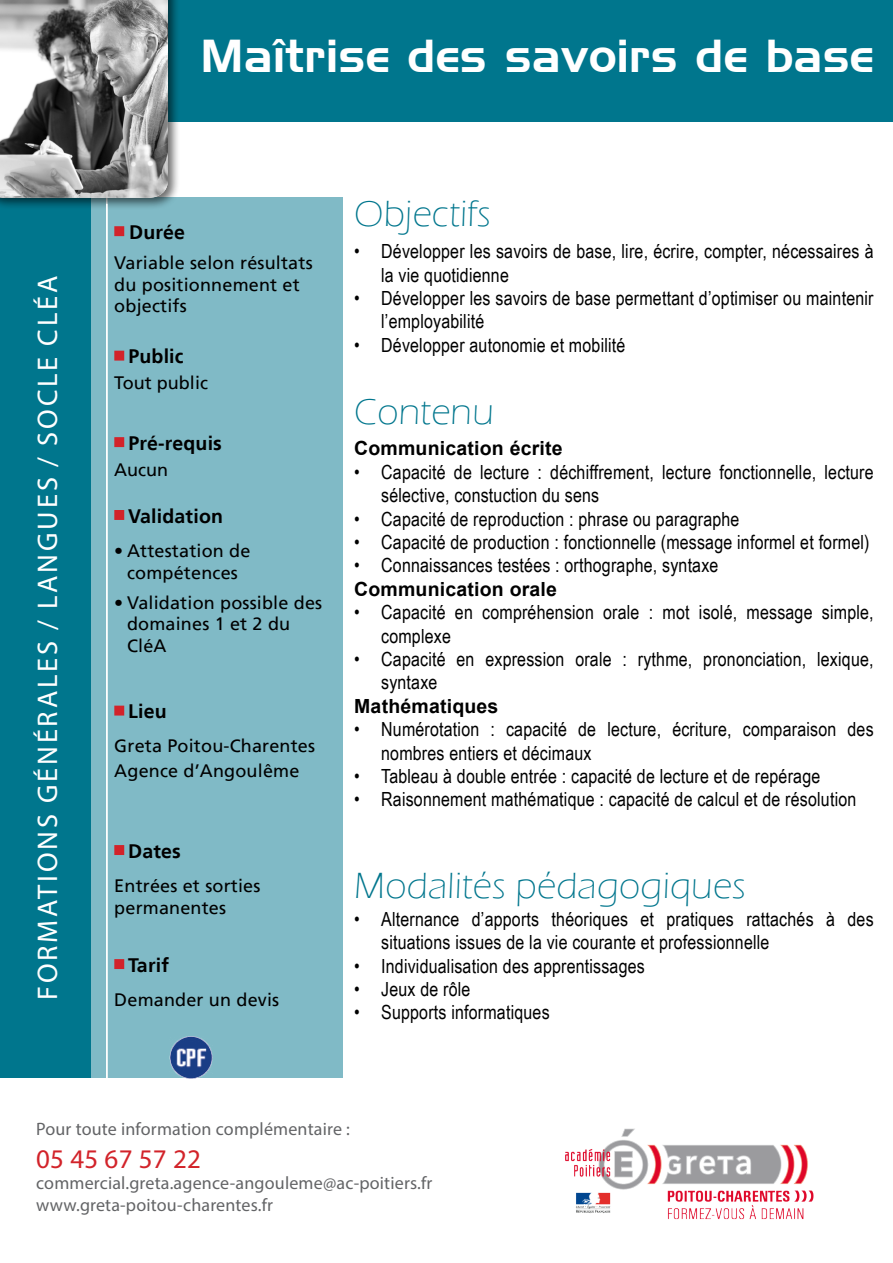
<style>
.page{position:relative;width:893px;height:1263px;background:#fff}
.page>*{position:absolute;margin:0;border:0;box-sizing:border-box;transform-origin:0 0}
.t1{font:45px "Handel Gothic BT";letter-spacing:.01em;color:#fff}
.t2{font:300 37.5px "Eras ITC";letter-spacing:.01em;color:#00768d}
.t3{font:28.5px "Myriad Pro";letter-spacing:.1em;color:#fff}
.t4{font:27px "Myriad Pro";letter-spacing:.01em;color:#d2232a}
.t5{font:19.5px/23.4px "Arial Narrow";letter-spacing:.01em;color:#000}
.t6{font:700 19.5px "Arial";letter-spacing:.01em;color:#000}
.t7{font:700 19.5px "Frutiger LT";letter-spacing:.01em;color:#000}
.t8{font:18px/21.6px "Frutiger LT";letter-spacing:.01em;color:#000}
.t9{font:18px "Myriad Pro";letter-spacing:.01em;color:#636466}
</style>
<div class="page">
<div style="left:118px;top:0;width:775px;height:122px;background:#00768d"></div>
<div style="left:87px;top:198px;width:256px;height:880px;background:#80bac6"></div>
<div style="left:0;top:198px;width:91px;height:880px;background:#00768d"></div>
<div style="left:0;top:0;width:180px;height:210px;background:#000;opacity:.57"></div>
<img style="left:0;top:0;width:168px;height:198px">
<img style="left:565px;top:1128px;width:249px;height:92px">
<hr style="left:106px;top:204px;width:2px;height:880px;background:#fff">
<div style="left:114px;top:226px;width:10px;height:10px;background:#d2232a;border:2px solid #d2232a"></div>
<div style="left:114px;top:351px;width:10px;height:10px;background:#d2232a;border:2px solid #d2232a"></div>
<div style="left:114px;top:510px;width:10px;height:10px;background:#d2232a;border:2px solid #d2232a"></div>
<div style="left:114px;top:959px;width:10px;height:10px;background:#d2232a;border:2px solid #d2232a"></div>
<div style="left:114px;top:845px;width:10px;height:10px;background:#d2232a;border:2px solid #d2232a"></div>
<div style="left:114px;top:706px;width:10px;height:9px;background:#d2232a;border:2px solid #d2232a"></div>
<div style="left:114px;top:437px;width:10px;height:10px;background:#d2232a;border:2px solid #d2232a"></div>
<img style="left:170px;top:1036px;width:42px;height:42px">
<h3 class="t3" style="left:30px;top:1000px;width:726px;rotate:-90deg">FORMATIONS GÉNÉRALES / LANGUES / SOCLE CLÉA</h3>
<p class="t1" style="left:201px;top:29px;width:675px">Maîtrise des savoirs de base</p>
<p class="t7" style="left:129px;top:221px;width:58px">Durée</p>
<p class="t8" style="left:114px;top:252px;width:200px">Variable selon résultats du positionnement et objectifs</p>
<p class="t7" style="left:128px;top:345px;width:57px">Public</p>
<p class="t8" style="left:114px;top:372px;width:95px">Tout public</p>
<p class="t7" style="left:128px;top:432px;width:95px">Pré-requis</p>
<p class="t8" style="left:114px;top:459px;width:55px">Aucun</p>
<p class="t7" style="left:128px;top:505px;width:96px">Validation</p>
<p class="t8" style="left:114px;top:540px;width:138px;text-align:center">• Attestation de compétences</p>
<p class="t8" style="left:127px;top:592px;width:197px;text-indent:-13px">• Validation possible des domaines 1 et 2 du<br>CléA</p>
<p class="t7" style="left:128px;top:700px;width:40px">Lieu</p>
<p class="t8" style="left:114px;top:735px;width:202px">Greta Poitou-Charentes</p>
<p class="t8" style="left:114px;top:760px;width:187px">Agence d’Angoulême</p>
<p class="t7" style="left:128px;top:840px;width:54px">Dates</p>
<p class="t8" style="left:114px;top:875px;width:148px">Entrées et sorties permanentes</p>
<p class="t7" style="left:128px;top:954px;width:42px">Tarif</p>
<p class="t8" style="left:114px;top:989px;width:166px">Demander un devis</p>
<p class="t2" style="left:354px;top:193px;width:138px">Objectifs</p>
<p class="t5" style="left:381px;top:239px;width:494px;text-indent:-27px">• Développer les savoirs de base, lire, écrire, compter, nécessaires à la vie quotidienne</p>
<p class="t5" style="left:381px;top:286px;width:494px;text-indent:-27px">• Développer les savoirs de base permettant d’optimiser ou maintenir l’employabilité</p>
<p class="t5" style="left:354px;top:333px;width:273px">• Développer autonomie et mobilité</p>
<p class="t2" style="left:354px;top:390px;width:141px">Contenu</p>
<p class="t6" style="left:354px;top:436px;width:210px">Communication écrite</p>
<p class="t5" style="left:381px;top:459px;width:494px;text-indent:-27px">• Capacité de lecture : déchiffrement, lecture fonctionnelle, lecture sélective, constuction du sens</p>
<p class="t5" style="left:354px;top:506px;width:387px">• Capacité de reproduction : phrase ou paragraphe</p>
<p class="t5" style="left:354px;top:530px;width:517px">• Capacité de production : fonctionnelle (message informel et formel)</p>
<p class="t5" style="left:354px;top:553px;width:366px">• Connaissances testées : orthographe, syntaxe</p>
<p class="t6" style="left:354px;top:576px;width:204px">Communication orale</p>
<p class="t5" style="left:381px;top:600px;width:494px;text-indent:-27px">• Capacité en compréhension orale : mot isolé, message simple, complexe</p>
<p class="t5" style="left:381px;top:647px;width:494px;text-indent:-27px">• Capacité en expression orale : rythme, prononciation, lexique, syntaxe</p>
<p class="t6" style="left:354px;top:693px;width:146px">Mathématiques</p>
<p class="t5" style="left:381px;top:717px;width:494px;text-indent:-27px">• Numérotation : capacité de lecture, écriture, comparaison des nombres entiers et décimaux</p>
<p class="t5" style="left:354px;top:764px;width:468px">• Tableau à double entrée : capacité de lecture et de repérage</p>
<p class="t5" style="left:354px;top:787px;width:504px">• Raisonnement mathématique : capacité de calcul et de résolution</p>
<p class="t2" style="left:354px;top:865px;width:393px">Modalités pédagogiques</p>
<p class="t5" style="left:381px;top:906px;width:494px;text-indent:-27px">• Alternance d’apports théoriques et pratiques rattachés à des situations issues de la vie courante et professionnelle</p>
<p class="t5" style="left:354px;top:953px;width:292px">• Individualisation des apprentissages</p>
<p class="t5" style="left:354px;top:977px;width:118px">• Jeux de rôle</p>
<p class="t5" style="left:354px;top:1000px;width:197px">• Supports informatiques</p>
<p class="t9" style="left:36px;top:1118px;width:315px">Pour toute information complémentaire :</p>
<p class="t4" style="left:36px;top:1142px;width:166px">05 45 67 57 22</p>
<p class="t9" style="left:36px;top:1172px;width:398px">commercial.greta.agence-angouleme@ac-poitiers.fr</p>
<p class="t9" style="left:36px;top:1194px;width:238px">www.greta-poitou-charentes.fr</p>
</div>
